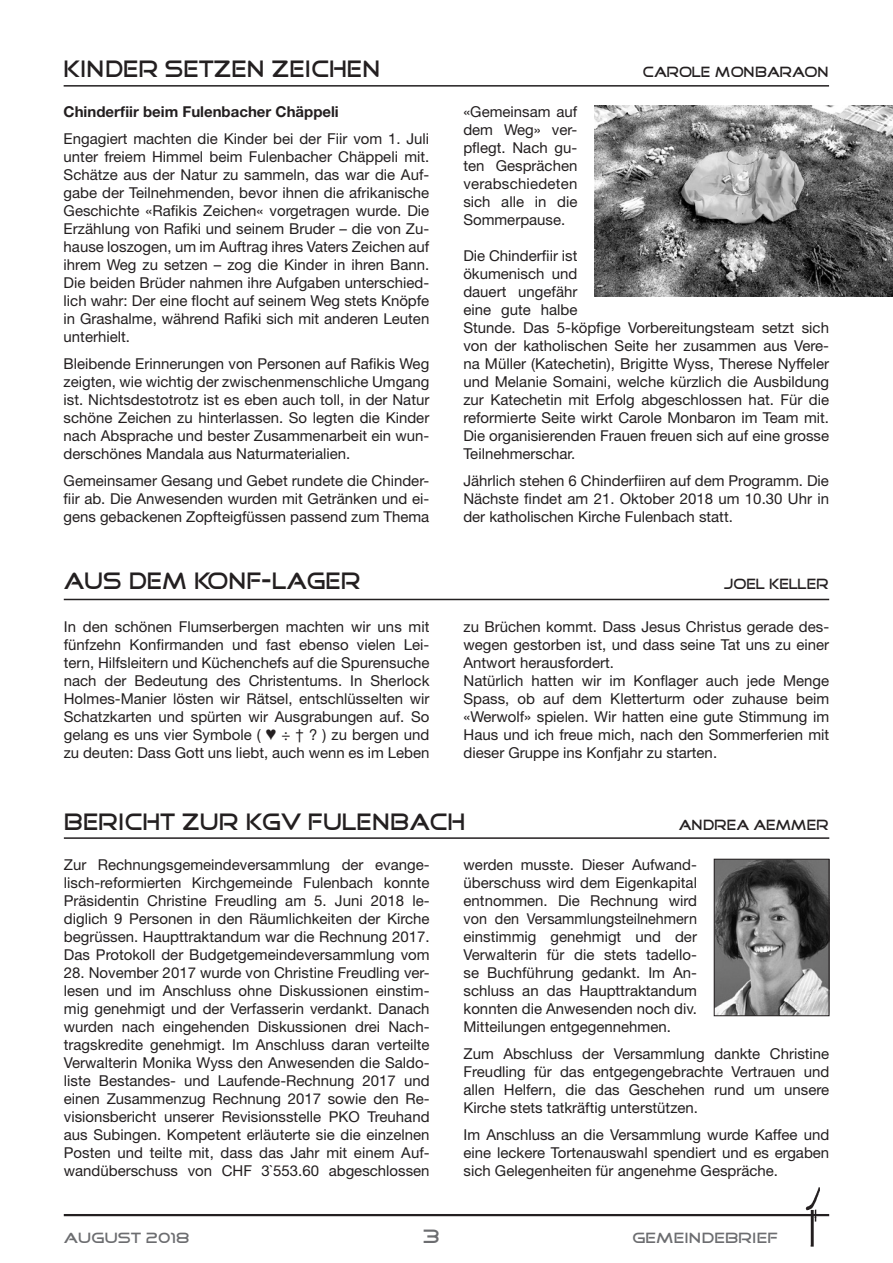
<style>
.page{position:relative;width:893px;height:1263px;background:#fff}
.page>*{position:absolute;margin:0;border:0;box-sizing:border-box;transform-origin:0 0}
.t1{font:24px "Good Times";color:#231f20;scale:.9 1}
.t2{font:19.5px "Good Times";color:#6c6d70}
.t3{font:15px/18px "Helvetica Neue";color:#231f20;text-align:justify}
.t4{font:15px "Good Times";color:#231f20;scale:.9 1}
.t5{font:700 15px "Helvetica Neue";color:#231f20}
.t6{font:15px "Good Times";color:#6c6d70}
</style>
<div class="page">
<hr style="left:64px;top:1214px;width:765px;height:2px;background:#231f20">
<img style="left:802px;top:1187px;width:26px;height:59px">
<hr style="left:64px;top:85px;width:765px;height:2px;background:#231f20">
<hr style="left:64px;top:837px;width:765px;height:2px;background:#231f20">
<hr style="left:64px;top:599px;width:765px;height:1px;background:#231f20">
<img style="left:594px;top:106px;width:299px;height:191px">
<img style="left:716px;top:861px;width:111px;height:153px">
<div style="left:714px;top:859px;width:115px;height:157px;border:1px solid #231f20"></div>
<p class="t1" style="left:64px;top:58px;width:354px">KINDER SETZEN ZEICHEN</p>
<p class="t4" style="left:643px;top:65px;width:208px">CAROLE MONBARAON</p>
<p class="t5" style="left:64px;top:103px;width:277px">Chinderfiir beim Fulenbacher Chäppeli</p>
<p class="t3" style="left:64px;top:130px;width:367px">Engagiert machten die Kinder bei der Fiir vom 1. Juli unter freiem Himmel beim Fulenbacher Chäppeli mit.<br>Schätze aus der Natur zu sammeln, das war die Auf&shy;gabe der Teilnehmenden, bevor ihnen die afrikanische Geschichte «Rafikis Zeichen« vorgetragen wurde. Die Erzählung von Rafiki und seinem Bruder – die von Zu&shy;hause loszogen, um im Auftrag ihres Vaters Zeichen auf ihrem Weg zu setzen – zog die Kinder in ihren Bann.<br>Die beiden Brüder nahmen ihre Aufgaben unterschied&shy;lich wahr: Der eine flocht auf seinem Weg stets Knöpfe in Grashalme, während Rafiki sich mit anderen Leuten unterhielt.</p>
<p class="t3" style="left:64px;top:355px;width:367px">Bleibende Erinnerungen von Personen auf Rafikis Weg zeigten, wie wichtig der zwischenmenschliche Umgang ist. Nichtsdestotrotz ist es eben auch toll, in der Natur schöne Zeichen zu hinterlassen. So legten die Kinder nach Absprache und bester Zusammenarbeit ein wun&shy;derschönes Mandala aus Naturmaterialien.</p>
<p class="t3" style="left:64px;top:472px;width:367px">Gemeinsamer Gesang und Gebet rundete die Chinder&shy;fiir ab. Die Anwesenden wurden mit Getränken und ei&shy;gens gebackenen Zopfteigfüssen passend zum Thema</p>
<p class="t3" style="left:463px;top:103px;width:116px">«Gemeinsam auf dem Weg» ver&shy;pflegt. Nach gu&shy;ten Gesprächen verabschiedeten sich alle in die Sommerpause.</p>
<p class="t3" style="left:463px;top:247px;width:367px;text-align:left">Die Chinderfiir ist<br>ökumenisch und<br>dauert ungefähr<br>eine gute halbe<br>Stunde. Das 5-köpfige Vorbereitungsteam setzt sich von der katholischen Seite her zusammen aus Vere&shy;na Müller (Katechetin), Brigitte Wyss, Therese Nyffeler und Melanie Somaini, welche kürzlich die Ausbildung zur Katechetin mit Erfolg abgeschlossen hat. Für die reformierte Seite wirkt Carole Monbaron im Team mit.<br>Die organisierenden Frauen freuen sich auf eine grosse Teilnehmerschar.</p>
<p class="t3" style="left:463px;top:472px;width:367px">Jährlich stehen 6 Chinderfiiren auf dem Programm. Die Nächste findet am 21. Oktober 2018 um 10.30 Uhr in der katholischen Kirche Fulenbach statt.</p>
<p class="t1" style="left:64px;top:570px;width:332px">AUS DEM KONF-LAGER</p>
<p class="t4" style="left:723px;top:577px;width:119px">JOEL KELLER</p>
<p class="t3" style="left:64px;top:617px;width:367px">In den schönen Flumserbergen machten wir uns mit fünfzehn Konfirmanden und fast ebenso vielen Lei&shy;tern, Hilfsleitern und Küchenchefs auf die Spurensuche nach der Bedeutung des Christentums. In Sherlock Holmes-Manier lösten wir Rätsel, entschlüsselten wir Schatzkarten und spürten wir Ausgrabungen auf. So gelang es uns vier Symbole ( ♥ ÷ † ? ) zu bergen und zu deuten: Dass Gott uns liebt, auch wenn es im Leben</p>
<p class="t3" style="left:463px;top:617px;width:367px">zu Brüchen kommt. Dass Jesus Christus gerade des&shy;wegen gestorben ist, und dass seine Tat uns zu einer Antwort herausfordert.</p>
<p class="t3" style="left:463px;top:671px;width:367px">Natürlich hatten wir im Konflager auch jede Menge Spass, ob auf dem Kletterturm oder zuhause beim «Werwolf» spielen. Wir hatten eine gute Stimmung im Haus und ich freue mich, nach den Sommerferien mit dieser Gruppe ins Konfjahr zu starten.</p>
<p class="t1" style="left:64px;top:810px;width:448px">BERICHT ZUR KGV FULENBACH</p>
<p class="t4" style="left:679px;top:818px;width:168px">ANDREA AEMMER</p>
<p class="t3" style="left:64px;top:855px;width:367px">Zur Rechnungsgemeindeversammlung der evange&shy;lisch-reformierten Kirchgemeinde Fulenbach konnte Präsidentin Christine Freudling am 5. Juni 2018 le&shy;diglich 9 Personen in den Räumlichkeiten der Kirche begrüssen. Haupttraktandum war die Rechnung 2017.<br>Das Protokoll der Budgetgemeindeversammlung vom</p>
<p class="t3" style="left:64px;top:963px;width:367px">28. November 2017 wurde von Christine Freudling ver&shy;lesen und im Anschluss ohne Diskussionen einstim&shy;mig genehmigt und der Verfasserin verdankt. Danach wurden nach eingehenden Diskussionen drei Nach&shy;tragskredite genehmigt. Im Anschluss daran verteilte Verwalterin Monika Wyss den Anwesenden die Saldo&shy;liste Bestandes- und Laufende-Rechnung 2017 und einen Zusammenzug Rechnung 2017 sowie den Re&shy;visionsbericht unserer Revisionsstelle PKO Treuhand aus Subingen. Kompetent erläuterte sie die einzelnen Posten und teilte mit, dass das Jahr mit einem Auf&shy;wandüberschuss von CHF 3`553.60 abgeschlossen</p>
<p class="t3" style="left:464px;top:855px;width:235px">werden musste. Dieser Aufwand&shy;überschuss wird dem Eigenkapital entnommen. Die Rechnung wird von den Versammlungsteilnehmern einstimmig genehmigt und der Verwalterin für die stets tadello&shy;se Buchführung gedankt. Im An&shy;schluss an das Haupttraktandum konnten die Anwesenden noch div.<br>Mitteilungen entgegennehmen.</p>
<p class="t3" style="left:464px;top:1044px;width:367px">Zum Abschluss der Versammlung dankte Christine Freudling für das entgegengebrachte Vertrauen und allen Helfern, die das Geschehen rund um unsere Kirche stets tatkräftig unterstützen.</p>
<p class="t3" style="left:464px;top:1125px;width:367px">Im Anschluss an die Versammlung wurde Kaffee und eine leckere Tortenauswahl spendiert und es ergaben sich Gelegenheiten für angenehme Gespräche.</p>
<p class="t6" style="left:64px;top:1231px;width:128px">AUGUST 2018</p>
<p class="t2" style="left:422px;top:1227px;width:19px">3</p>
<p class="t6" style="left:633px;top:1231px;width:147px">GEMEINDEBRIEF</p>
</div>
